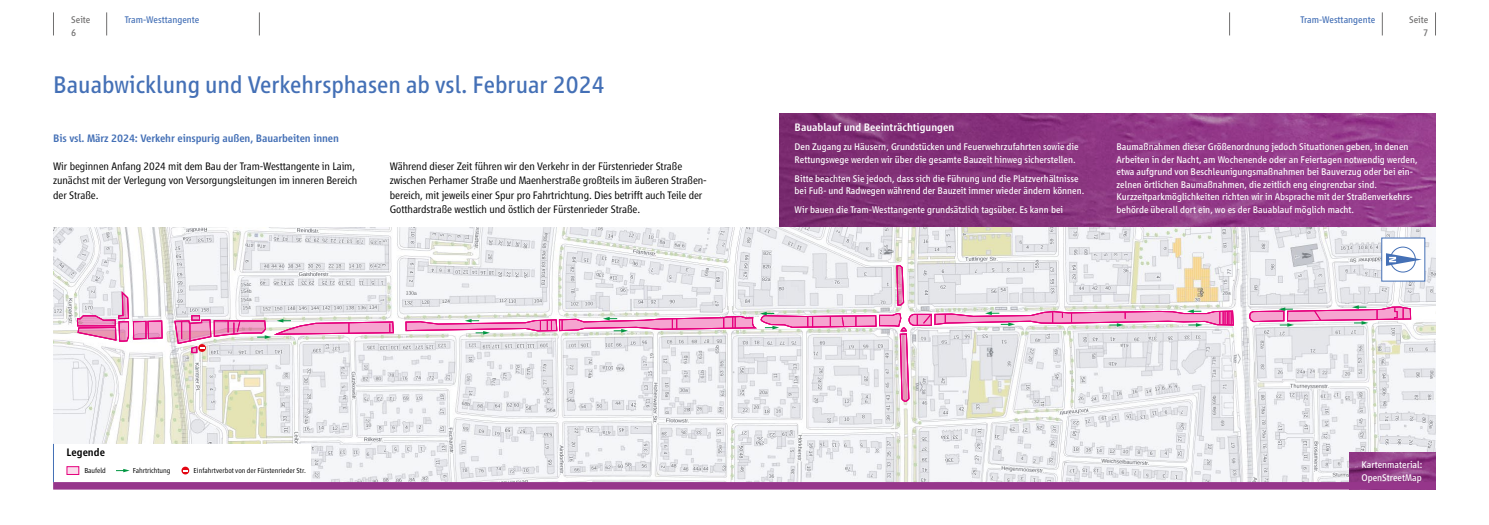
<style>
.page{position:relative;width:1489px;height:525px;background:#fff}
.page>*{position:absolute;margin:0;border:0;box-sizing:border-box;transform-origin:0 0}
.t1{font:25px "Vialog LT Pro";color:#4470b6}
.t2{font:300 11.25px/14.1px "Vialog LT Pro";letter-spacing:-.01em;color:#000}
.t3{font:500 11.25px "Vialog LT Pro";letter-spacing:-.01em;color:#4470b6}
.t4{font:500 11.25px "Vialog LT Pro";color:#fff}
.t5{font:500 11.25px "Vialog LT Pro";color:#000}
.t6{font:10px/12.5px "Vialog LT Pro";color:#fff}
.t7{font:10px "Vialog LT Pro";color:#4470b6}
.t8{font:10px/12.5px "Vialog LT Pro";color:#706f6f;text-align:right}
.t9{font:300 7.5px "Vialog LT Pro";color:#000}
</style>
<div class="page">
<img style="left:780px;top:113px;width:655px;height:114px">
<img style="left:53px;top:227px;width:1382px;height:255px">
<svg style="left:77px;top:291px;width:86px;height:86px"></svg>
<svg style="left:1248px;top:305px;width:187px;height:21px"></svg>
<img style="left:1349px;top:452px;width:86px;height:30px">
<div style="left:53px;top:443px;width:257px;height:39px;background:#fff"></div>
<div style="left:67px;top:466px;width:12px;height:8px;background:#fadceb;border:1px solid #e6007d"></div>
<hr style="left:53px;top:443px;width:1px;height:39px;background:#4470b6">
<svg style="left:116px;top:468px;width:14px;height:4px"></svg>
<svg style="left:174px;top:265px;width:1062px;height:182px"></svg>
<svg style="left:181px;top:466px;width:8px;height:8px"></svg>
<svg style="left:1229px;top:12px;width:1px;height:23px"></svg>
<svg style="left:53px;top:12px;width:1px;height:23px"></svg>
<svg style="left:106px;top:12px;width:1px;height:23px"></svg>
<svg style="left:1381px;top:12px;width:1px;height:23px"></svg>
<svg style="left:259px;top:12px;width:1px;height:23px"></svg>
<div style="left:1381px;top:237px;width:43px;height:44px;background:#fff"></div>
<div style="left:1389px;top:247px;width:26px;height:25px;border:1px solid #4470b6;border-radius:50%"></div>
<svg style="left:1386px;top:253px;width:35px;height:13px"></svg>
<div style="left:53px;top:482px;width:1382px;height:7px;background:#96368b"></div>
<p class="t8" style="left:71px;top:14px;width:21px;text-align:left">Seite<br>6</p>
<p class="t7" style="left:125px;top:14px;width:76px">Tram-Westtangente</p>
<p class="t7" style="left:1300px;top:14px;width:76px">Tram-Westtangente</p>
<h1 class="t1" style="left:53px;top:71px;width:553px">Bauabwicklung und Verkehrsphasen ab vsl. Februar 2024</h1>
<p class="t8" style="left:1408px;top:14px;width:21px">Seite<br>7</p>
<p class="t3" style="left:53px;top:132px;width:287px">Bis vsl. März 2024: Verkehr einspurig außen, Bauarbeiten innen</p>
<p class="t2" style="left:53px;top:159px;width:306px">Wir beginnen Anfang 2024 mit dem Bau der Tram-Westtangente in Laim, zunächst mit der Verlegung von Versorgungsleitungen im inneren Bereich der Straße.</p>
<p class="t2" style="left:390px;top:159px;width:318px">Während dieser Zeit führen wir den Verkehr in der Fürstenrieder Straße zwischen Perhamer Straße und Maenherstraße großteils im äußeren Straßen&shy;bereich, mit jeweils einer Spur pro Fahrtrichtung. Dies betrifft auch Teile der Gotthardstraße westlich und östlich der Fürstenrieder Straße.</p>
<p class="t4" style="left:794px;top:120px;width:161px">Bauablauf und Beeinträchtigungen</p>
<p class="t6" style="left:794px;top:140px;width:285px">Den Zugang zu Häusern, Grundstücken und Feuerwehrzufahrten sowie die<br>Rettungswege werden wir über die gesamte Bauzeit hinweg sicherstellen.</p>
<p class="t6" style="left:794px;top:172px;width:291px">Bitte beachten Sie jedoch, dass sich die Führung und die Platzverhältnisse bei Fuß- und Radwegen während der Bauzeit immer wieder ändern können.</p>
<p class="t6" style="left:794px;top:203px;width:270px">Wir bauen die Tram-Westtangente grundsätzlich tagsüber. Es kann bei</p>
<p class="t6" style="left:1116px;top:140px;width:302px">Baumaßnahmen dieser Größenordnung jedoch Situationen geben, in denen Arbeiten in der Nacht, am Wochenende oder an Feiertagen notwendig werden, etwa aufgrund von Beschleunigungsmaßnahmen bei Bauverzug oder bei ein&shy;zelnen örtlichen Baumaßnahmen, die zeitlich eng eingrenzbar sind.<br>Kurzzeitparkmöglichkeiten richten wir in Absprache mit der Straßenverkehrs&shy;behörde überall dort ein, wo es der Bauablauf möglich macht.</p>
<p class="t5" style="left:67px;top:446px;width:40px">Legende</p>
<p class="t9" style="left:84px;top:466px;width:23px">Baufeld</p>
<p class="t9" style="left:133px;top:466px;width:39px">Fahrtrichtung</p>
<p class="t9" style="left:193px;top:466px;width:114px">Einfahrtverbot von der Fürstenrieder Str.</p>
<p class="t6" style="left:1361px;top:458px;width:62px">Kartenmaterial:<br>OpenStreetMap</p>
</div>
